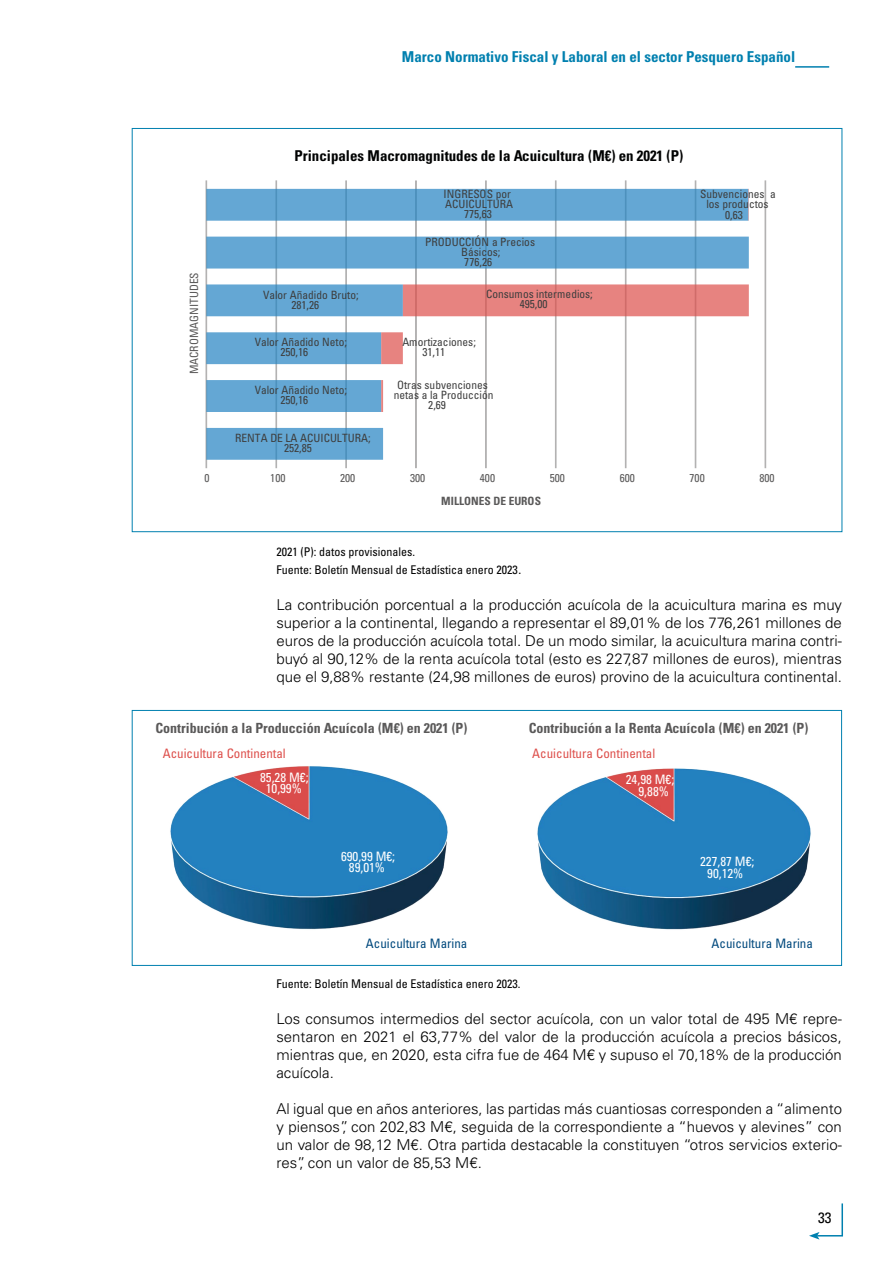
<style>
.page{position:relative;width:893px;height:1263px;background:#fff}
.page>*{position:absolute;margin:0;border:0;box-sizing:border-box;transform-origin:0 0}
.t1{font:300 15px/18px "Univers LT Std";color:#000;text-align:justify}
.t2{font:700 condensed 15px "Univers LT Std";color:#010202}
.t3{font:700 condensed 15px "Univers LT Std";color:#0080af}
.t4{font:condensed 15px "Univers LT Std";color:#000}
.t5{font:700 condensed 13.95px "Univers LT Std";color:#5a5959}
.t6{font:condensed 13.05px/12.1px "Univers LT Std";color:#fff;text-align:center}
.t7{font:condensed 13.05px "Univers LT Std";color:#dd4f4b}
.t8{font:condensed 13.05px "Univers LT Std";color:#00497d}
.t9{font:condensed 12px/18px "Univers LT Std";color:#000}
.t10{font:condensed 11.4px/10.1px "Univers LT Std";color:#3e3e3e}
.t11{font:condensed 11.4px "Univers LT Std";color:#5a5959}
.t12{font:700 condensed 11.4px "Univers LT Std";color:#5a5959}
.s1{font-weight:300;font-stretch:normal;font-size:15px}
</style>
<div class="page">
<hr style="left:795px;top:66px;width:34px;height:2px;background:#0080af">
<svg style="left:809px;top:1203px;width:34px;height:36px"></svg>
<div style="left:765px;top:180px;width:1px;height:288px;border:1px solid #b3b2b2"></div>
<div style="left:695px;top:180px;width:1px;height:288px;border:1px solid #b3b2b2"></div>
<div style="left:625px;top:180px;width:1px;height:288px;border:1px solid #b3b2b2"></div>
<div style="left:555px;top:180px;width:1px;height:288px;border:1px solid #b3b2b2"></div>
<div style="left:485px;top:180px;width:2px;height:288px;border:1px solid #b3b2b2"></div>
<div style="left:415px;top:180px;width:2px;height:288px;border:1px solid #b3b2b2"></div>
<div style="left:345px;top:180px;width:2px;height:288px;border:1px solid #b3b2b2"></div>
<div style="left:276px;top:180px;width:1px;height:288px;border:1px solid #b3b2b2"></div>
<div style="left:206px;top:180px;width:1px;height:288px;border:1px solid #b3b2b2"></div>
<svg style="left:206px;top:189px;width:491px;height:271px;fill:#64a7d4"></svg>
<svg style="left:381px;top:189px;width:368px;height:223px"></svg>
<img style="left:537px;top:768px;width:274px;height:162px">
<img style="left:170px;top:766px;width:278px;height:164px">
<div style="left:132px;top:710px;width:710px;height:256px;border:1px solid #0080af"></div>
<p class="t3" style="left:402px;top:47px;width:395px">Marco Normativo Fiscal y Laboral en el sector Pesquero Español</p>
<p class="t11" style="left:187px;top:374px;width:104px;rotate:-90deg">MACROMAGNITUDES</p>
<p class="t2" style="left:294px;top:146px;width:390px">Principales Macromagnitudes de la Acuicultura (M€) en 2021 (P)</p>
<p class="t10" style="left:444px;top:189px;width:74px;text-align:center">INGRESOS por<br>ACUICULTURA;<br>775,63</p>
<p class="t10" style="left:425px;top:236px;width:111px;text-align:center">PRODUCCIÓN a Precios<br>Básicos;<br>776,26</p>
<p class="t10" style="left:291px;top:289px;width:69px;text-indent:-28px">Valor Añadido Bruto;<br>281,26</p>
<p class="t10" style="left:520px;top:289px;width:75px;text-indent:-34px">Consumos intermedios;<br>495,00</p>
<p class="t10" style="left:280px;top:337px;width:68px;text-indent:-26px">Valor Añadido Neto;<br>250,16</p>
<p class="t10" style="left:422px;top:337px;width:55px;text-indent:-20px">Amortizaciones;<br>31,11</p>
<p class="t10" style="left:280px;top:385px;width:68px;text-indent:-26px">Valor Añadido Neto;<br>250,16</p>
<p class="t10" style="left:397px;top:380px;width:92px">Otras subvenciones</p>
<p class="t10" style="left:394px;top:390px;width:101px">netas a la Producción</p>
<p class="t10" style="left:428px;top:400px;width:19px">2,69</p>
<p class="t10" style="left:284px;top:433px;width:88px;text-indent:-49px">RENTA DE LA ACUICULTURA;<br>252,85</p>
<p class="t10" style="left:700px;top:188px;width:77px;text-align:center">Subvenciones a los productos</p>
<p class="t10" style="left:725px;top:210px;width:19px">0,63</p>
<p class="t11" style="left:204px;top:470px;width:7px">0</p>
<p class="t11" style="left:270px;top:470px;width:17px">100</p>
<p class="t11" style="left:340px;top:470px;width:17px">200</p>
<p class="t11" style="left:410px;top:470px;width:17px">300</p>
<p class="t11" style="left:480px;top:470px;width:17px">400</p>
<p class="t11" style="left:550px;top:470px;width:17px">500</p>
<p class="t11" style="left:620px;top:470px;width:17px">600</p>
<p class="t11" style="left:690px;top:470px;width:17px">700</p>
<p class="t11" style="left:759px;top:470px;width:17px">800</p>
<p class="t12" style="left:441px;top:493px;width:101px">MILLONES DE EUROS</p>
<p class="t9" style="left:276px;top:543px;width:247px">2021 (P): datos provisionales.<br>Fuente: Boletín Mensual de Estadística enero 2023<span class="s1">.</span></p>
<p class="t1" style="left:276px;top:596px;width:567px">La contribución porcentual a la producción acuícola de la acuicultura marina es muy superior a la continental, llegando a representar el 89,01% de los 776,261 millones de euros de la producción acuícola total. De un modo similar, la acuicultura marina contri&shy;buyó al 90,12% de la renta acuícola total (esto es 227,87 millones de euros), mientras que el 9,88% restante (24,98 millones de euros) provino de la acuicultura continental.</p>
<p class="t5" style="left:155px;top:719px;width:313px">Contribución a la Producción Acuícola (M€) en 2021 (P)</p>
<p class="t7" style="left:163px;top:745px;width:125px">Acuicultura Continental</p>
<p class="t5" style="left:529px;top:719px;width:281px">Contribución a la Renta Acuícola (M€) en 2021 (P)</p>
<p class="t7" style="left:532px;top:745px;width:125px">Acuicultura Continental</p>
<p class="t6" style="left:260px;top:772px;width:50px;line-height:11.1px">85,28 M€;<br>10,99%</p>
<p class="t6" style="left:626px;top:773px;width:50px">24,98 M€;<br>9,88%</p>
<p class="t6" style="left:341px;top:850px;width:56px;line-height:11.1px">690,99 M€;<br>89,01%</p>
<p class="t6" style="left:700px;top:855px;width:56px">227,87 M€;<br>90,12%</p>
<p class="t8" style="left:366px;top:935px;width:103px">Acuicultura Marina</p>
<p class="t8" style="left:712px;top:935px;width:103px">Acuicultura Marina</p>
<p class="t9" style="left:276px;top:975px;width:245px">Fuente: Boletín Mensual de Estadística enero 2023.</p>
<p class="t1" style="left:276px;top:1010px;width:567px">Los consumos intermedios del sector acuícola, con un valor total de 495 M€ repre&shy;sentaron en 2021 el 63,77% del valor de la producción acuícola a precios básicos, mientras que, en 2020, esta cifra fue de 464 M€ y supuso el 70,18% de la producción acuícola.</p>
<p class="t1" style="left:276px;top:1100px;width:567px">Al igual que en años anteriores, las partidas más cuantiosas corresponden a “alimento y piensos”, con 202,83 M€, seguida de la correspondiente a “huevos y alevines” con un valor de 98,12 M€. Otra partida destacable la constituyen “otros servicios exterio&shy;res”, con un valor de 85,53 M€.</p>
<p class="t4" style="left:818px;top:1208px;width:15px">33</p>
</div>
